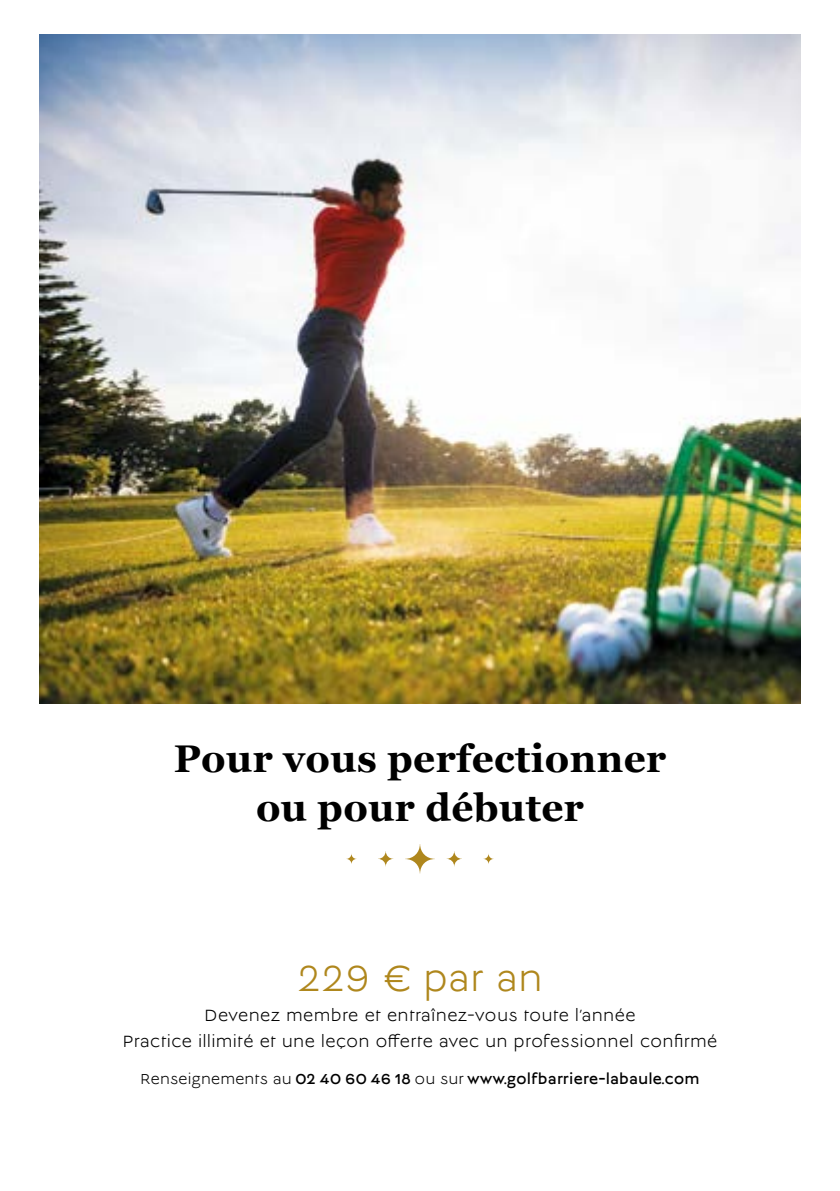
<style>
.page{position:relative;width:840px;height:1191px;background:#fff}
.page>*{position:absolute;margin:0;border:0;box-sizing:border-box;transform-origin:0 0}
.t1{font:40px "Lucien";letter-spacing:-.02em;color:#af871d}
.t2{font:700 38.6px/49px "Georgia";letter-spacing:.01em;color:#000;text-align:center}
.t3{font:18px/26px "Lucien";letter-spacing:.01em;color:#000;text-align:center}
.t4{font:16px "Lucien";color:#000}
.s1{font-style:inherit}
</style>
<div class="page">
<img style="left:40px;top:34px;width:759px;height:669px">
<svg style="left:405px;top:844px;width:29px;height:29px"></svg>
<svg style="left:378px;top:851px;width:15px;height:15px"></svg>
<svg style="left:446px;top:851px;width:15px;height:15px"></svg>
<svg style="left:346px;top:853px;width:10px;height:11px"></svg>
<svg style="left:483px;top:853px;width:10px;height:11px"></svg>
<h2 class="t2" style="left:174px;top:732px;width:493px">Pour vous perfectionner ou pour débuter</h2>
<h1 class="t1" style="left:296px;top:960px;width:248px">229 € par an</h1>
<p class="t3" style="left:122px;top:1003px;width:596px">Devenez membre et entraînez-vous toute l’année<br>Practice illimité et une leçon offerte avec un professionnel confirmé</p>
<p class="t4" style="left:140px;top:1072px;width:561px"><span class="s1">Renseignements au</span> 02 40 60 46 18 <span class="s1">ou sur</span> www.golfbarriere-labaule.com</p>
</div>
